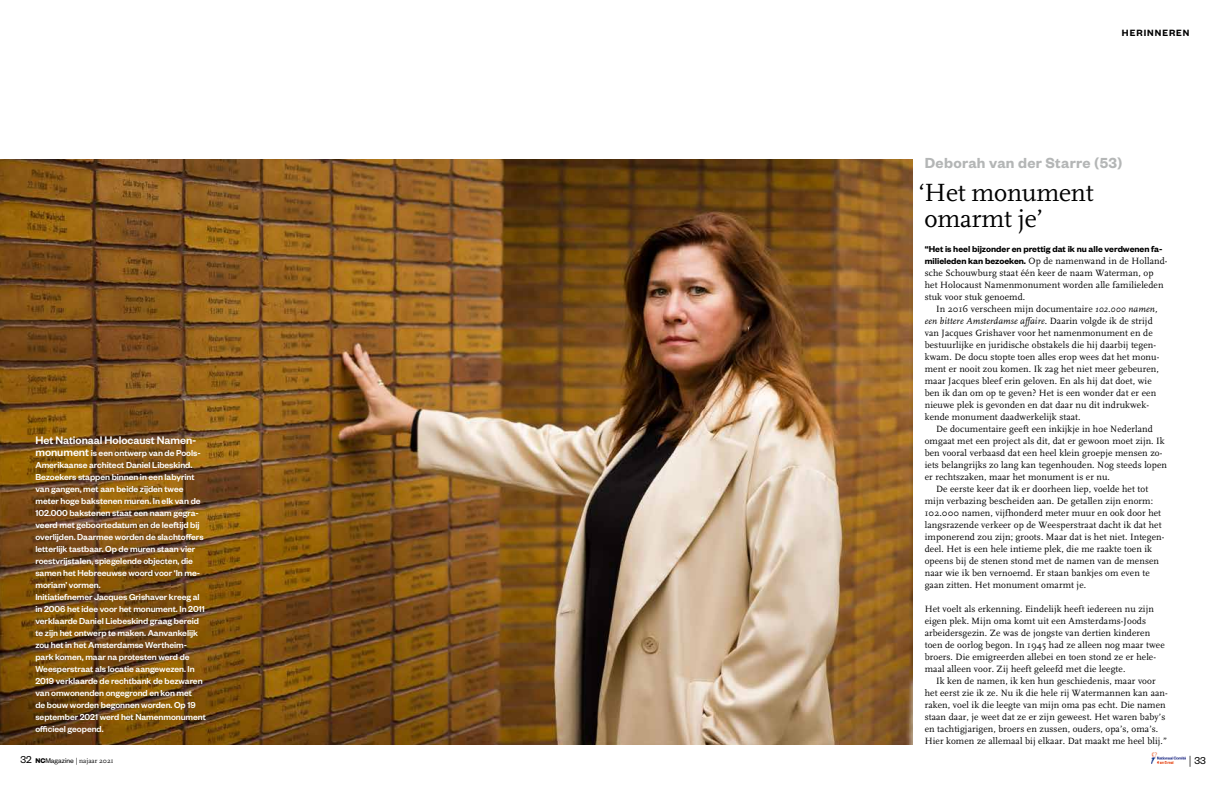
<style>
.page{position:relative;width:1225px;height:794px;background:#fff}
.page>*{position:absolute;margin:0;border:0;box-sizing:border-box;transform-origin:0 0}
.t1{font:26px/26px "FF Scala";letter-spacing:-.01em;color:#000}
.t2{font:600 16px "Founders Grotesk";letter-spacing:.02em;color:#b4b6b6}
.t3{font:500 12px "Founders Grotesk";letter-spacing:-.005em;color:#fff}
.t4{font:11px "Founders Grotesk";color:#000}
.t5{font:600 10px "Founders Grotesk";letter-spacing:.1em;color:#000}
.t6{font:9.5px/12px "FF Scala";letter-spacing:.01em;color:#000}
.t7{font:500 9.5px/12px "Founders Grotesk";letter-spacing:-.005em;color:#fff}
.t8{font:600 9.5px "Founders Grotesk";color:#000}
.t9{font:7px "FF Scala";color:#000}
.s1{font-size:12px}
.s2{font-family:"Founders Grotesk";font-weight:600}
.s3{font-style:italic}
.s4{font-family:"Founders Grotesk";font-size:11px}
.s5{font-family:"Founders Grotesk";font-weight:700;font-size:7.5px}
.s6{font-family:"Founders Grotesk";font-size:7.5px}
.s7{font-family:"FF Scala"}
</style>
<div class="page">
<img style="left:0;top:159px;width:912px;height:585px">
<img style="left:1151px;top:752px;width:34px;height:11px">
<p class="t5" style="left:1122px;top:26px;width:69px">HERINNEREN</p>
<p class="t3" style="left:35px;top:433px;width:162px">Het Nationaal Holocaust Namen-</p>
<p class="t7" style="left:35px;top:446px;width:172px"><span class="s1">monument</span> is een ontwerp van de Pools-Amerikaanse architect Daniel Libeskind.<br>Bezoekers stappen binnen in een labyrint van gangen, met aan beide zijden twee meter hoge bakstenen muren. In elk van de 102.000 bakstenen staat een naam gegra&shy;veerd met geboortedatum en de leeftijd bij overlijden. Daarmee worden de slachtoffers letterlijk tastbaar. Op de muren staan vier roestvrijstalen, spiegelende objecten, die samen het Hebreeuwse woord voor ‘In me&shy;moriam’ vormen.<br>Initiatiefnemer Jacques Grishaver kreeg al in 2006 het idee voor het monument. In 2011 verklaarde Daniel Liebeskind graag bereid te zijn het ontwerp te maken. Aanvankelijk zou het in het Amsterdamse Wertheim&shy;park komen, maar na protesten werd de Weesperstraat als locatie aangewezen. In 2019 verklaarde de rechtbank de bezwaren van omwonenden ongegrond en kon met<br>de bouw worden begonnen worden. Op 19 september 2021 werd het Namenmonument officieel geopend.</p>
<h2 class="t2" style="left:924px;top:152px;width:199px">Deborah van der Starre (53)</h2>
<h1 class="t1" style="left:918px;top:180px;width:177px">‘Het monument omarmt je’</h1>
<p class="t8" style="left:924px;top:243px;width:239px">“Het is heel bijzonder en prettig dat ik nu alle verdwenen fa-</p>
<p class="t6" style="left:924px;top:255px;width:244px"><span class="s2">milieleden kan bezoeken.</span> Op de namenwand in de Holland&shy;sche Schouwburg staat één keer de naam Waterman, op het Holocaust Namenmonument worden alle familieleden stuk voor stuk genoemd.</p>
<p class="t6" style="left:924px;top:303px;width:236px;text-indent:11px">In 2016 verscheen mijn documentaire <span class="s3">102.000 namen, een bittere Amsterdamse affaire</span>. Daarin volgde ik de strijd van Jacques Grishaver voor het namenmonument en de bestuurlijke en juridische obstakels die hij daarbij tegen&shy;kwam. De docu stopte toen alles erop wees dat het monu&shy;ment er nooit zou komen. Ik zag het niet meer gebeuren, maar Jacques bleef erin geloven. En als hij dat doet, wie ben ik dan om op te geven? Het is een wonder dat er een nieuwe plek is gevonden en dat daar nu dit indrukwek&shy;kende monument daadwerkelijk staat.</p>
<p class="t6" style="left:936px;top:423px;width:218px">De documentaire geeft een inkijkje in hoe Nederland</p>
<p class="t6" style="left:924px;top:435px;width:241px">omgaat met een project als dit, dat er gewoon moet zijn. Ik</p>
<p class="t6" style="left:924px;top:447px;width:239px">ben vooral verbaasd dat een heel klein groepje mensen zo-</p>
<p class="t6" style="left:924px;top:459px;width:244px">iets belangrijks zo lang kan tegenhouden. Nog steeds lopen</p>
<p class="t6" style="left:924px;top:471px;width:187px">er rechtszaken, maar het monument is er nu.</p>
<p class="t6" style="left:936px;top:483px;width:214px">De eerste keer dat ik er doorheen liep, voelde het tot</p>
<p class="t6" style="left:924px;top:495px;width:230px">mijn verbazing bescheiden aan. De getallen zijn enorm:</p>
<p class="t6" style="left:924px;top:507px;width:238px">102.000 namen, vijfhonderd meter muur en ook door het</p>
<p class="t6" style="left:924px;top:519px;width:238px">langsrazende verkeer op de Weesperstraat dacht ik dat het</p>
<p class="t6" style="left:924px;top:531px;width:241px">imponerend zou zijn; groots. Maar dat is het niet. Integen-</p>
<p class="t6" style="left:924px;top:543px;width:229px">deel. Het is een hele intieme plek, die me raakte toen ik</p>
<p class="t6" style="left:924px;top:555px;width:236px">opeens bij de stenen stond met de namen van de mensen</p>
<p class="t6" style="left:924px;top:567px;width:227px">naar wie ik ben vernoemd. Er staan bankjes om even te</p>
<p class="t6" style="left:924px;top:579px;width:163px">gaan zitten. Het monument omarmt je.</p>
<p class="t6" style="left:924px;top:603px;width:241px">Het voelt als erkenning. Eindelijk heeft iedereen nu zijn eigen plek. Mijn oma komt uit een Amsterdams-Joods arbeidersgezin. Ze was de jongste van dertien kinderen toen de oorlog begon. In 1945 had ze alleen nog maar twee broers. Die emigreerden allebei en toen stond ze er hele&shy;maal alleen voor. Zij heeft geleefd met die leegte.</p>
<p class="t6" style="left:924px;top:675px;width:244px;text-indent:11px">Ik ken de namen, ik ken hun geschiedenis, maar voor het eerst zie ik ze. Nu ik die hele rij Watermannen kan aan&shy;raken, voel ik die leegte van mijn oma pas echt. Die namen staan daar, je weet dat ze er zijn geweest. Het waren baby’s en tachtigjarigen, broers en zussen, ouders, opa’s, oma’s.<br>Hier komen ze allemaal bij elkaar. Dat maakt me heel blij.”</p>
<p class="t9" style="left:21px;top:757px;width:94px"><span class="s4">32</span> <span class="s5">NC</span><span class="s6">Magazine</span> | najaar 2021</p>
<p class="t4" style="left:1188px;top:753px;width:18px"><span class="s7">|</span> 33</p>
</div>
